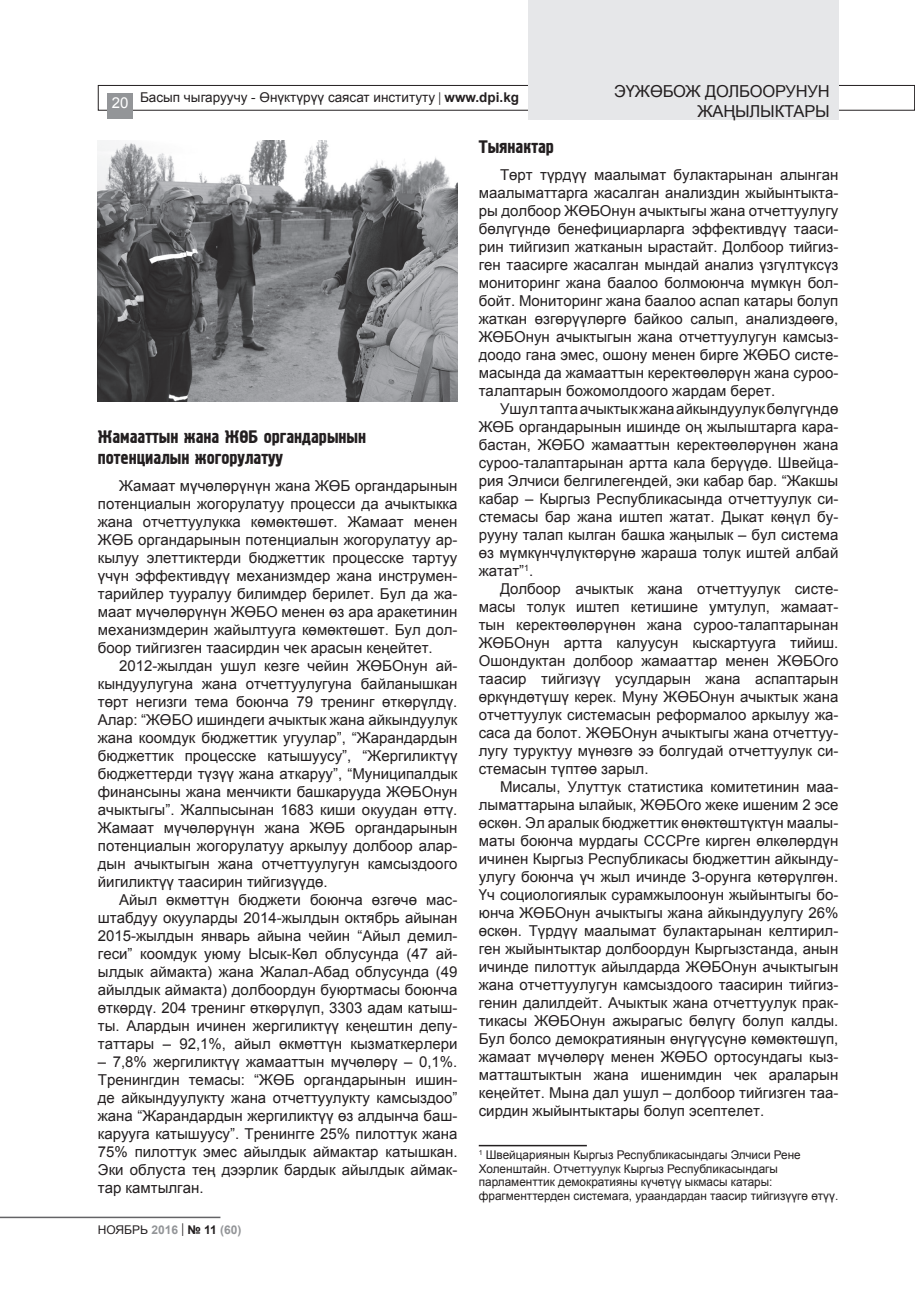
<style>
.page{position:relative;width:915px;height:1306px;background:#fff}
.page>*{position:absolute;margin:0;border:0;box-sizing:border-box;transform-origin:0 0}
.t1{font:18px/21.6px "KS Hermes";color:#231f20}
.t2{font:16.5px/19.8px "Arial";letter-spacing:-.01em;color:#231f20;text-align:right}
.t3{font:15px/18px "Arial";color:#231f20;text-align:justify}
.t4{font:13.5px "Arial";color:#231f20}
.t5{font:12px/13.5px "Arial";color:#231f20}
.t6{font:700 12px "Arial";color:#939598}
.s1{font-size:15px;color:#fff}
.s2{font-weight:700}
.s3{font-weight:400;color:#231f20}
.s4{font-weight:400;font-size:13.5px;color:#231f20}
.s5{color:#231f20}
</style>
<div class="page">
<div style="left:98px;top:85px;width:816px;height:26px;border:1px solid #231f20"></div>
<div style="left:107px;top:94px;width:26px;height:25px;background:#939598"></div>
<div style="left:527px;top:0;width:311px;height:119px;background:#e6e7e9"></div>
<hr style="left:0;top:1216px;width:220px;height:2px;background:#636366">
<hr style="left:478px;top:1144px;width:108px;height:2px;background:#231f20">
<img style="left:98px;top:140px;width:359px;height:261px">
<p class="t4" style="left:112px;top:88px;width:409px"><span class="s1">20</span> Басып чыгаруучу - Өнүктүрүү саясат институту | <span class="s2">www.dpi.kg</span></p>
<p class="t2" style="left:614px;top:82px;width:217px">ЭҮЖӨБОЖ ДОЛБООРУНУН<br>ЖАҢЫЛЫКТАРЫ</p>
<p class="t1" style="left:98px;top:426px;width:270px">Жамааттын жана ЖЁБ органдарынын потенциалын жогорулатуу</p>
<p class="t3" style="left:98px;top:476px;width:361px;text-indent:21px">Жамаат мүчөлөрүнүн жана ЖӨБ органдарынын потенциалын жогорулатуу процесси да ачыктыкка жана отчеттуулукка көмөктөшөт. Жамаат менен ЖӨБ органдарынын потенциалын жогорулатуу ар&shy;кылуу элеттиктерди бюджеттик процесске тартуу үчүн эффективдүү механизмдер жана инструмен&shy;тарийлер тууралуу билимдер берилет. Бул да жа&shy;маат мүчөлөрүнүн ЖӨБО менен өз ара аракетинин механизмдерин жайылтууга көмөктөшөт. Бул дол&shy;боор тийгизген таасирдин чек арасын кеңейтет.</p>
<p class="t3" style="left:98px;top:656px;width:361px;text-indent:21px">2012-жылдан ушул кезге чейин ЖӨБОнун ай&shy;кындуулугуна жана отчеттуулугуна байланышкан төрт негизги тема боюнча 79 тренинг өткөрүлдү.<br>Алар: “ЖӨБО ишиндеги ачыктык жана айкындуулук жана коомдук бюджеттик угуулар”, “Жарандардын бюджеттик процесске катышуусу”, “Жергиликтүү бюджеттерди түзүү жана аткаруу”, “Муниципалдык финансыны жана менчикти башкарууда ЖӨБОнун ачыктыгы”. Жалпысынан 1683 киши окуудан өттү.<br>Жамаат мүчөлөрүнүн жана ЖӨБ органдарынын потенциалын жогорулатуу аркылуу долбоор алар&shy;дын ачыктыгын жана отчеттуулугун камсыздоого йигиликтүү таасирин тийгизүүдө.</p>
<p class="t3" style="left:98px;top:890px;width:361px;text-indent:21px">Айыл өкмөттүн бюджети боюнча өзгөчө мас&shy;штабдуу окууларды 2014-жылдын октябрь айынан 2015-жылдын январь айына чейин “Айыл демил&shy;геси” коомдук уюму Ысык-Көл облусунда (47 ай&shy;ылдык аймакта) жана Жалал-Абад облусунда (49 айылдык аймакта) долбоордун буюртмасы боюнча өткөрдү. 204 тренинг өткөрүлүп, 3303 адам катыш&shy;ты. Алардын ичинен жергиликтүү кеңештин депу&shy;таттары – 92,1%, айыл өкмөттүн кызматкерлери</p>
<p class="t3" style="left:98px;top:1052px;width:361px">– 7,8% жергиликтүү жамааттын мүчөлөрү – 0,1%.<br>Тренингдин темасы: “ЖӨБ органдарынын ишин&shy;де айкындуулукту жана отчеттуулукту камсыздоо” жана “Жарандардын жергиликтүү өз алдынча баш&shy;карууга катышуусу”. Тренингге 25% пилоттук жана 75% пилоттук эмес айылдык аймактар катышкан.<br>Эки облуста тең дээрлик бардык айылдык аймак&shy;тар камтылган.</p>
<p class="t6" style="left:98px;top:1222px;width:145px"><span class="s3">НОЯБРЬ</span> 2016 <span class="s4">|</span> <span class="s5">№ 11</span> (60)</p>
<p class="t1" style="left:478px;top:137px;width:77px">Тыянактар</p>
<p class="t3" style="left:478px;top:166px;width:361px;text-indent:21px">Төрт түрдүү маалымат булактарынан алынган маалыматтарга жасалган анализдин жыйынтыкта&shy;ры долбоор ЖӨБОнун ачыктыгы жана отчеттуулугу бөлүгүндө бенефициарларга эффективдүү тааси&shy;рин тийгизип жатканын ырастайт. Долбоор тийгиз&shy;ген таасирге жасалган мындай анализ үзгүлтүксүз мониторинг жана баалоо болмоюнча мүмкүн бол&shy;бойт. Мониторинг жана баалоо аспап катары болуп жаткан өзгөрүүлөргө байкоо салып, анализдөөгө, ЖӨБОнун ачыктыгын жана отчеттуулугун камсыз&shy;доодо гана эмес, ошону менен бирге ЖӨБО систе&shy;масында да жамааттын керектөөлөрүн жана суроо&shy;талаптарын божомолдоого жардам берет.</p>
<p class="t3" style="left:478px;top:400px;width:361px;text-indent:21px">Ушул тапта ачыктык жана айкындуулук бөлүгүндө ЖӨБ органдарынын ишинде оң жылыштарга кара&shy;бастан, ЖӨБО жамааттын керектөөлөрүнөн жана суроо-талаптарынан артта кала берүүдө. Швейца&shy;рия Элчиси белгилегендей, эки кабар бар. “Жакшы кабар – Кыргыз Республикасында отчеттуулук си&shy;стемасы бар жана иштеп жатат. Дыкат көңүл бу&shy;рууну талап кылган башка жаңылык – бул система өз мүмкүнчүлүктөрүнө жараша толук иштей албай жатат”<sup>1</sup>.</p>
<p class="t3" style="left:478px;top:580px;width:361px;text-indent:21px">Долбоор ачыктык жана отчеттуулук систе&shy;масы толук иштеп кетишине умтулуп, жамаат&shy;тын керектөөлөрүнөн жана суроо-талаптарынан ЖӨБОнун артта калуусун кыскартууга тийиш.<br>Ошондуктан долбоор жамааттар менен ЖӨБОго таасир тийгизүү усулдарын жана аспаптарын өркүндөтүшү керек. Муну ЖӨБОнун ачыктык жана отчеттуулук системасын реформалоо аркылуу жа&shy;саса да болот. ЖӨБОнун ачыктыгы жана отчеттуу&shy;лугу туруктуу мүнөзгө ээ болгудай отчеттуулук си&shy;стемасын түптөө зарыл.</p>
<p class="t3" style="left:478px;top:778px;width:361px;text-indent:21px">Мисалы, Улуттук статистика комитетинин маа&shy;лыматтарына ылайык, ЖӨБОго жеке ишеним 2 эсе өскөн. Эл аралык бюджеттик өнөктөштүктүн маалы&shy;маты боюнча мурдагы СССРге кирген өлкөлөрдүн ичинен Кыргыз Республикасы бюджеттин айкынду&shy;улугу боюнча үч жыл ичинде 3-орунга көтөрүлгөн.<br>Үч социологиялык сурамжылоонун жыйынтыгы бо&shy;юнча ЖӨБОнун ачыктыгы жана айкындуулугу 26% өскөн. Түрдүү маалымат булактарынан келтирил&shy;ген жыйынтыктар долбоордун Кыргызстанда, анын ичинде пилоттук айылдарда ЖӨБОнун ачыктыгын жана отчеттуулугун камсыздоого таасирин тийгиз&shy;генин далилдейт. Ачыктык жана отчеттуулук прак&shy;тикасы ЖӨБОнун ажырагыс бөлүгү болуп калды.<br>Бул болсо демократиянын өнүгүүсүнө көмөктөшүп, жамаат мүчөлөрү менен ЖӨБО ортосундагы кыз&shy;матташтыктын жана ишенимдин чек араларын кеңейтет. Мына дал ушул – долбоор тийгизген таа&shy;сирдин жыйынтыктары болуп эсептелет.</p>
<p class="t5" style="left:478px;top:1148px;width:361px"><sup>1</sup> Швейцариянын Кыргыз Республикасындагы Элчиси Рене Холенштайн. Отчеттуулук Кыргыз Республикасындагы парламенттик демократияны күчөтүү ыкмасы катары: фрагменттерден системага, ураандардан таасир тийгизүүгө өтүү.</p>
</div>
